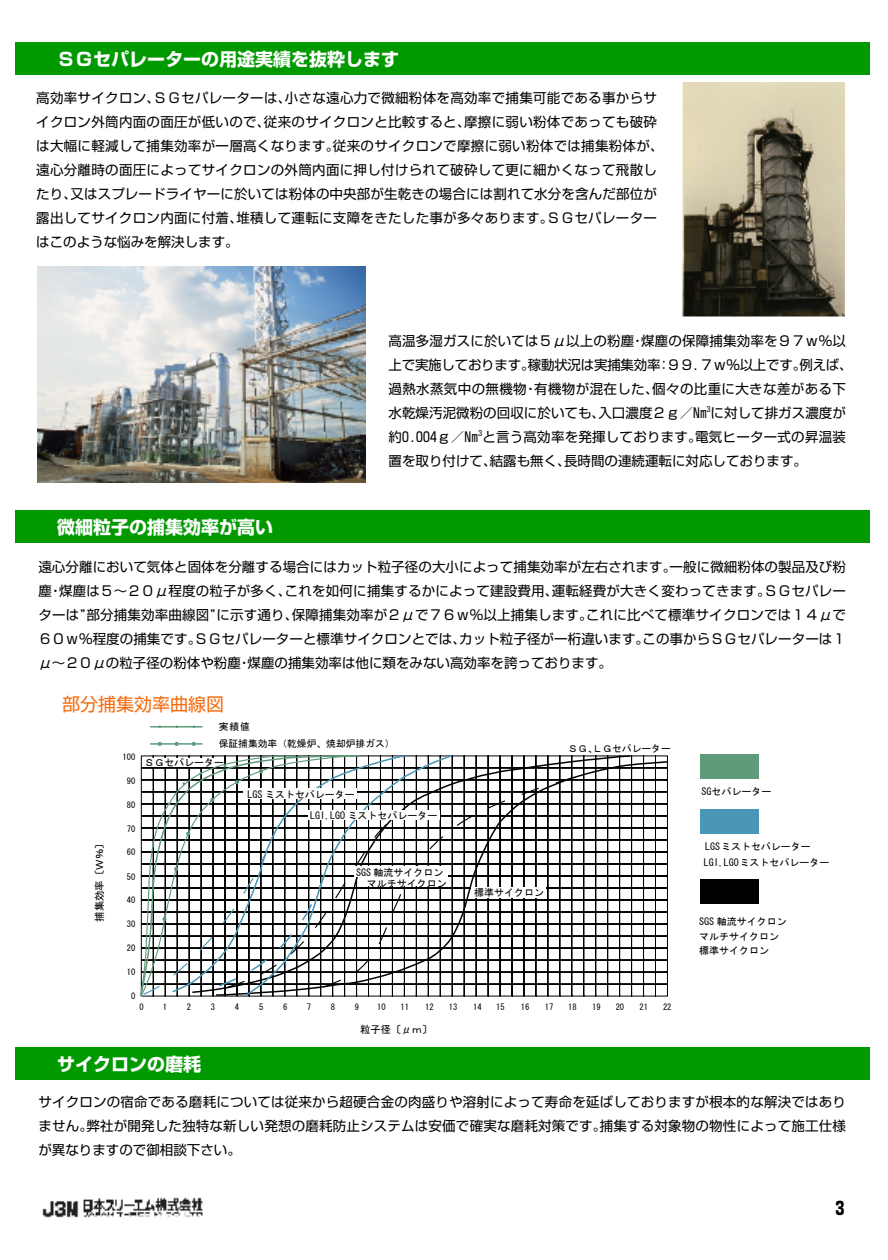
<style>
.page{position:relative;width:888px;height:1260px;background:#fff}
.page>*{position:absolute;margin:0;border:0;box-sizing:border-box;transform-origin:0 0}
.t1{font:700 18px "Shin Go Pro";color:#fff}
.t2{font:18px "Shin Go Pro";color:#f76c0e}
.t3{font:700 18px "Shin Go Pro";color:#000}
.t4{font:13.5px/24px "Shin Go Pro";letter-spacing:.015em;color:#000}
.t5{font:10.35px "MS Gothic";color:#000}
.t6{font:10.05px "MS Gothic";color:#000}
.t7{font:9.75px/17.1px "MS Gothic";color:#000}
.t8{font:8.55px "MS Gothic";color:#000}
</style>
<div class="page">
<img style="left:42px;top:1197px;width:161px;height:21px">
<div style="left:15px;top:42px;width:855px;height:33px;background:#090"></div>
<div style="left:15px;top:1047px;width:855px;height:33px;background:#090"></div>
<div style="left:15px;top:510px;width:855px;height:33px;background:#090"></div>
<img style="left:682px;top:82px;width:162px;height:235px">
<img style="left:38px;top:266px;width:328px;height:217px">
<hr style="left:150px;top:726px;width:52px;height:2px;background:#5f9b7b">
<hr style="left:150px;top:743px;width:52px;height:2px;background:#5f9b7b">
<svg style="left:453px;top:760px;width:215px;height:237px"></svg>
<svg style="left:453px;top:755px;width:179px;height:239px"></svg>
<svg style="left:399px;top:755px;width:54px;height:242px"></svg>
<div style="left:308px;top:810px;width:131px;height:9px;background:#fff"></div>
<svg style="left:399px;top:755px;width:8px;height:238px"></svg>
<svg style="left:140px;top:755px;width:259px;height:242px"></svg>
<div style="left:244px;top:788px;width:113px;height:11px;background:#fff"></div>
<div style="left:701px;top:754px;width:58px;height:25px;background:#5f9b7b"></div>
<div style="left:701px;top:809px;width:58px;height:25px;background:#4996b6"></div>
<div style="left:701px;top:879px;width:58px;height:25px;background:#000"></div>
<h1 class="t1" style="left:57px;top:45px;width:343px">ＳＧセパレーターの用途実績を抜粋します</h1>
<p class="t4" style="left:36px;top:84px;width:629px">高効率サイクロン、ＳＧセパレーターは、小さな遠心力で微細粉体を高効率で捕集可能である事からサイクロン外筒内面の面圧が低いので、従来のサイクロンと比較すると、摩擦に弱い粉体であっても破砕は大幅に軽減して捕集効率が一層高くなります。従来のサイクロンで摩擦に弱い粉体では捕集粉体が、遠心分離時の面圧によってサイクロンの外筒内面に押し付けられて破砕して更に細かくなって飛散したり、又はスプレードライヤーに於いては粉体の中央部が生乾きの場合には割れて水分を含んだ部位が露出してサイクロン内面に付着、堆積して運転に支障をきたした事が多々あります。ＳＧセパレーターはこのような悩みを解決します。</p>
<h1 class="t1" style="left:57px;top:513px;width:217px">微細粒子の捕集効率が高い</h1>
<p class="t4" style="left:388px;top:327px;width:466px">高温多湿ガスに於いては５μ以上の粉塵・煤塵の保障捕集効率を９７ｗ％以上で実施しております。稼動状況は実捕集効率：９９．７ｗ％以上です。例えば、過熱水蒸気中の無機物・有機物が混在した、個々の比重に大きな差がある下水乾燥汚泥微粉の回収に於いても、入口濃度２ｇ／Nm<sup>3</sup>に対して排ガス濃度が約0.004ｇ／Nm<sup>3</sup>と言う高効率を発揮しております。電気ヒーター式の昇温装置を取り付けて、結露も無く、長時間の連続運転に対応しております。</p>
<p class="t4" style="left:38px;top:553px;width:809px;text-align:justify">遠心分離において気体と固体を分離する場合にはカット粒子径の大小によって捕集効率が左右されます。一般に微細粉体の製品及び粉塵・煤塵は５～２０μ程度の粒子が多く、これを如何に捕集するかによって建設費用、運転経費が大きく変わってきます。ＳＧセパレーターは"部分捕集効率曲線図"に示す通り、保障捕集効率が２μで７６ｗ％以上捕集します。これに比べて標準サイクロンでは１４μで６０ｗ％程度の捕集です。ＳＧセパレーターと標準サイクロンとでは、カット粒子径が一桁違います。この事からＳＧセパレーターは１μ～２０μの粒子径の粉体や粉塵・煤塵の捕集効率は他に類をみない高効率を誇っております。</p>
<h1 class="t2" style="left:62px;top:689px;width:163px">部分捕集効率曲線図</h1>
<p class="t8" style="left:123px;top:753px;width:14px">100</p>
<p class="t8" style="left:127px;top:777px;width:10px">90</p>
<p class="t7" style="left:219px;top:718px;width:177px">実績値<br>保証捕集効率（乾燥炉、焼却炉排ガス）</p>
<p class="t6" style="left:144px;top:757px;width:81px">ＳＧセパレーター</p>
<p class="t7" style="left:568px;top:740px;width:104px">ＳＧ、ＬＧセパレーター</p>
<p class="t5" style="left:94px;top:922px;width:84px;rotate:-90deg">捕集効率〔Ｗ％〕</p>
<p class="t8" style="left:127px;top:801px;width:10px">80</p>
<p class="t8" style="left:127px;top:825px;width:10px">70</p>
<p class="t8" style="left:127px;top:848px;width:10px">60</p>
<p class="t8" style="left:127px;top:872px;width:10px">50</p>
<p class="t8" style="left:127px;top:896px;width:10px">40</p>
<p class="t8" style="left:127px;top:920px;width:10px">30</p>
<p class="t8" style="left:127px;top:944px;width:10px">20</p>
<p class="t8" style="left:127px;top:968px;width:10px">10</p>
<p class="t8" style="left:131px;top:992px;width:6px">0</p>
<p class="t8" style="left:140px;top:1002px;width:6px">0</p>
<p class="t6" style="left:248px;top:789px;width:109px">LGS ミストセパレーター</p>
<p class="t6" style="left:702px;top:787px;width:71px">SGセパレーター</p>
<p class="t6" style="left:310px;top:810px;width:129px">LGI,LGO ミストセパレーター</p>
<p class="t6" style="left:356px;top:867px;width:89px">SGS 軸流サイクロン</p>
<p class="t6" style="left:367px;top:879px;width:81px">マルチサイクロン</p>
<p class="t6" style="left:474px;top:887px;width:71px">標準サイクロン</p>
<p class="t8" style="left:163px;top:1002px;width:6px">1</p>
<p class="t8" style="left:187px;top:1002px;width:6px">2</p>
<p class="t8" style="left:211px;top:1002px;width:6px">3</p>
<p class="t8" style="left:235px;top:1002px;width:6px">4</p>
<p class="t8" style="left:259px;top:1002px;width:6px">5</p>
<p class="t8" style="left:283px;top:1002px;width:6px">6</p>
<p class="t8" style="left:307px;top:1002px;width:6px">7</p>
<p class="t8" style="left:331px;top:1002px;width:6px">8</p>
<p class="t8" style="left:355px;top:1002px;width:6px">9</p>
<p class="t8" style="left:377px;top:1002px;width:10px">10</p>
<p class="t5" style="left:360px;top:1024px;width:74px">粒子径〔μｍ〕</p>
<p class="t8" style="left:401px;top:1002px;width:10px">11</p>
<p class="t8" style="left:425px;top:1002px;width:10px">12</p>
<p class="t8" style="left:449px;top:1002px;width:10px">13</p>
<p class="t8" style="left:473px;top:1002px;width:10px">14</p>
<p class="t8" style="left:496px;top:1002px;width:10px">15</p>
<p class="t8" style="left:521px;top:1002px;width:10px">16</p>
<p class="t8" style="left:545px;top:1002px;width:10px">17</p>
<p class="t8" style="left:568px;top:1002px;width:10px">18</p>
<p class="t8" style="left:592px;top:1002px;width:10px">19</p>
<p class="t8" style="left:616px;top:1002px;width:10px">20</p>
<p class="t8" style="left:640px;top:1002px;width:10px">21</p>
<p class="t8" style="left:663px;top:1002px;width:10px">22</p>
<p class="t6" style="left:705px;top:842px;width:107px">LGSミストセパレーター</p>
<p class="t6" style="left:704px;top:857px;width:127px">LGI,LGOミストセパレーター</p>
<p class="t6" style="left:699px;top:916px;width:89px">SGS 軸流サイクロン</p>
<p class="t6" style="left:699px;top:931px;width:81px">マルチサイクロン</p>
<p class="t6" style="left:699px;top:946px;width:71px">標準サイクロン</p>
<h1 class="t1" style="left:57px;top:1050px;width:145px">サイクロンの磨耗</h1>
<p class="t4" style="left:38px;top:1088px;width:809px;text-align:justify">サイクロンの宿命である磨耗については従来から超硬合金の肉盛りや溶射によって寿命を延ばしておりますが根本的な解決ではありません。弊社が開発した独特な新しい発想の磨耗防止システムは安価で確実な磨耗対策です。捕集する対象物の物性によって施工仕様が異なりますので御相談下さい。</p>
<h1 class="t3" style="left:836px;top:1194px;width:10px">3</h1>
</div>
